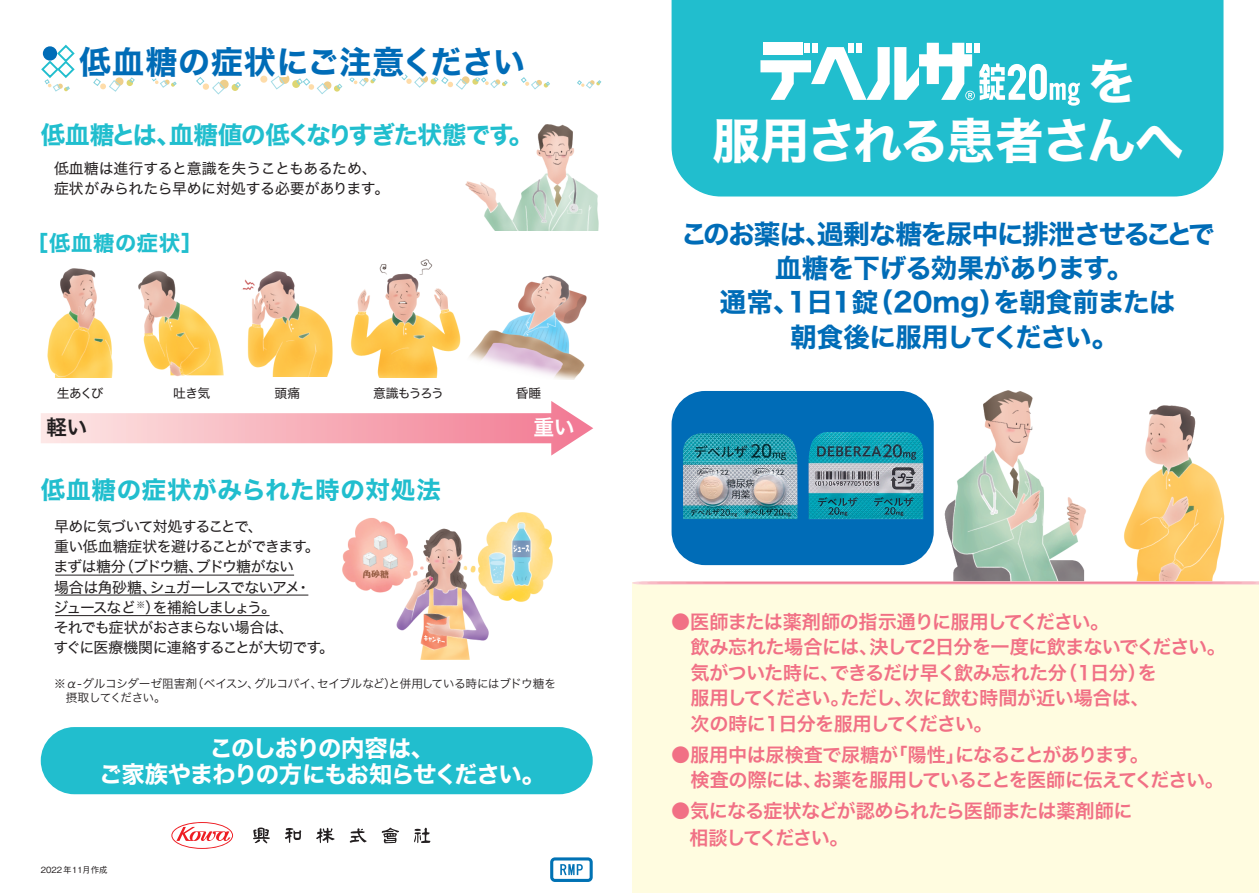
<style>
.page{position:relative;width:1259px;height:893px;background:#fff}
.page>*{position:absolute;margin:0;border:0;box-sizing:border-box;transform-origin:0 0}
.t1{font:48.6px/59.6px "Hira Kaku Std N W7";letter-spacing:-.04em;color:#fff}
.t2{font:31.95px "Hira Kaku Std N W7";letter-spacing:.025em;color:#006cb7}
.t3{font:26.55px/34px "Hira Kaku Std N W7";letter-spacing:-.03em;color:#006cb7;text-align:center}
.t4{font:24.45px "Hira Kaku Std N W7";letter-spacing:-.045em;color:#21bece}
.t5{font:24.45px "Hira Kaku Std N W7";letter-spacing:.03em;color:#21bece}
.t6{font:23.4px/26.5px "Hira Kaku Std N W7";letter-spacing:-.06em;color:#fff;text-align:center}
.t7{font:21.3px "Hira Kaku Std N W7";letter-spacing:.04em;color:#21bece}
.t8{font:20.85px "Hira Kaku Pro N W6";color:#231f20}
.t9{font:20.85px "Hira Kaku Pro N W6";color:#fff}
.t10{font:19.2px/25.5px "Hira Kaku Pro N W6";letter-spacing:-.035em;color:#f17085}
.t11{font:14.85px/20.2px "Hira Kaku Std N W4";letter-spacing:-.04em;color:#231f20}
.t12{font:14.85px/20.2px "Hira Kaku Std N W4";color:#231f20}
.t13{font:12.75px "Hira Kaku Std N W4";letter-spacing:-.055em;color:#231f20}
.t14{font:11.7px/14.9px "Hira Kaku Pro N W3";letter-spacing:-.04em;color:#231f20}
.t15{font:500 8.55px "Gothic BBB Pro";color:#231f20}
</style>
<div class="page">
<img style="left:465px;top:124px;width:133px;height:106px">
<img style="left:944px;top:390px;width:281px;height:191px">
<img style="left:47px;top:268px;width:66px;height:110px">
<img style="left:138px;top:271px;width:86px;height:105px">
<img style="left:242px;top:271px;width:91px;height:106px">
<img style="left:351px;top:259px;width:109px;height:118px">
<img style="left:469px;top:275px;width:118px;height:105px">
<img style="left:343px;top:513px;width:209px;height:146px">
<div style="left:41px;top:727px;width:552px;height:67px;background:#21bece;border-radius:33px"></div>
<svg style="left:41px;top:401px;width:552px;height:55px"></svg>
<div style="left:632px;top:583px;width:627px;height:310px;background:#fffce0"></div>
<svg style="left:632px;top:581px;width:627px;height:3px;background:#f3a4b2"></svg>
<svg style="left:577px;top:80px;width:24px;height:9px"></svg>
<svg style="left:316px;top:828px;width:19px;height:15px"></svg>
<svg style="left:350px;top:828px;width:17px;height:15px"></svg>
<svg style="left:285px;top:828px;width:16px;height:15px"></svg>
<svg style="left:414px;top:828px;width:16px;height:15px"></svg>
<svg style="left:253px;top:827px;width:17px;height:17px"></svg>
<svg style="left:382px;top:828px;width:17px;height:15px"></svg>
<svg style="left:41px;top:44px;width:509px;height:51px"></svg>
<hr style="left:55px;top:595px;width:253px;height:1px;background:#231f20">
<hr style="left:55px;top:575px;width:239px;height:1px;background:#231f20">
<hr style="left:55px;top:615px;width:214px;height:1px;background:#231f20">
<svg style="left:550px;top:857px;width:43px;height:25px"></svg>
<svg style="left:171px;top:822px;width:62px;height:27px"></svg>
<div style="left:671px;top:0;width:552px;height:196px;background:#21bece"></div>
<div style="left:671px;top:391px;width:262px;height:174px;background:#006cb7;border-radius:34px"></div>
<svg style="left:760px;top:43px;width:320px;height:63px"></svg>
<img style="left:683px;top:433px;width:114px;height:86px">
<img style="left:808px;top:432px;width:115px;height:87px">
<h2 class="t2" style="left:79px;top:37px;width:447px">低血糖の症状にご注意ください</h2>
<p class="t4" style="left:41px;top:116px;width:494px">低血糖とは、血糖値の低くなりすぎた状態です。</p>
<p class="t12" style="left:54px;top:158px;width:337px">低血糖は進行すると意識を失うこともあるため、症状がみられたら早めに対処する必要があります。</p>
<p class="t7" style="left:27px;top:226px;width:177px">［低血糖の症状］</p>
<p class="t13" style="left:57px;top:384px;width:48px">生あくび</p>
<p class="t13" style="left:173px;top:384px;width:38px">吐き気</p>
<p class="t13" style="left:275px;top:384px;width:27px">頭痛</p>
<p class="t13" style="left:373px;top:384px;width:72px">意識もうろう</p>
<p class="t13" style="left:516px;top:384px;width:27px">昏睡</p>
<p class="t9" style="left:533px;top:409px;width:43px">重い</p>
<p class="t8" style="left:46px;top:409px;width:43px">軽い</p>
<p class="t5" style="left:41px;top:471px;width:401px">低血糖の症状がみられた時の対処法</p>
<p class="t11" style="left:53px;top:516px;width:282px">早めに気づいて対処することで、<br>重い低血糖症状を避けることができます。まずは糖分（ブドウ糖、ブドウ糖がない<br>場合は角砂糖、シュガーレスでないアメ・<br>ジュースなど<sup>※</sup>）を補給しましょう。<br>それでも症状がおさまらない場合は、<br>すぐに医療機関に連絡することが大切です。</p>
<p class="t14" style="left:54px;top:675px;width:503px">※α-グルコシダーゼ阻害剤（ベイスン、グルコバイ、セイブルなど）と併用している時にはブドウ糖を　摂取してください。</p>
<p class="t6" style="left:99px;top:735px;width:447px">このしおりの内容は、<br>ご家族やまわりの方にもお知らせください。</p>
<p class="t15" style="left:41px;top:862px;width:68px">2022年11月作成</p>
<h1 class="t1" style="left:712px;top:54px;width:472px;text-indent:375px">を服用される患者さんへ</h1>
<h3 class="t3" style="left:681px;top:219px;width:535px">このお薬は、過剰な糖を尿中に排泄させることで血糖を下げる効果があります。<br>通常、1日1錠（20mg）を朝食前または<br>朝食後に服用してください。</h3>
<p class="t10" style="left:671px;top:608px;width:556px">●医師または薬剤師の指示通りに服用してください。<br>　飲み忘れた場合には、決して2日分を一度に飲まないでください。　気がついた時に、できるだけ早く飲み忘れた分（1日分）を<br>　服用してください。ただし、次に飲む時間が近い場合は、<br>　次の時に1日分を服用してください。</p>
<p class="t10" style="left:671px;top:741px;width:554px">●服用中は尿検査で尿糖が｢陽性｣になることがあります。<br>　検査の際には、お薬を服用していることを医師に伝えてください。</p>
<p class="t10" style="left:689px;top:796px;width:444px;line-height:27.3px;text-indent:-18px">●気になる症状などが認められたら医師または薬剤師に相談してください。</p>
</div>
